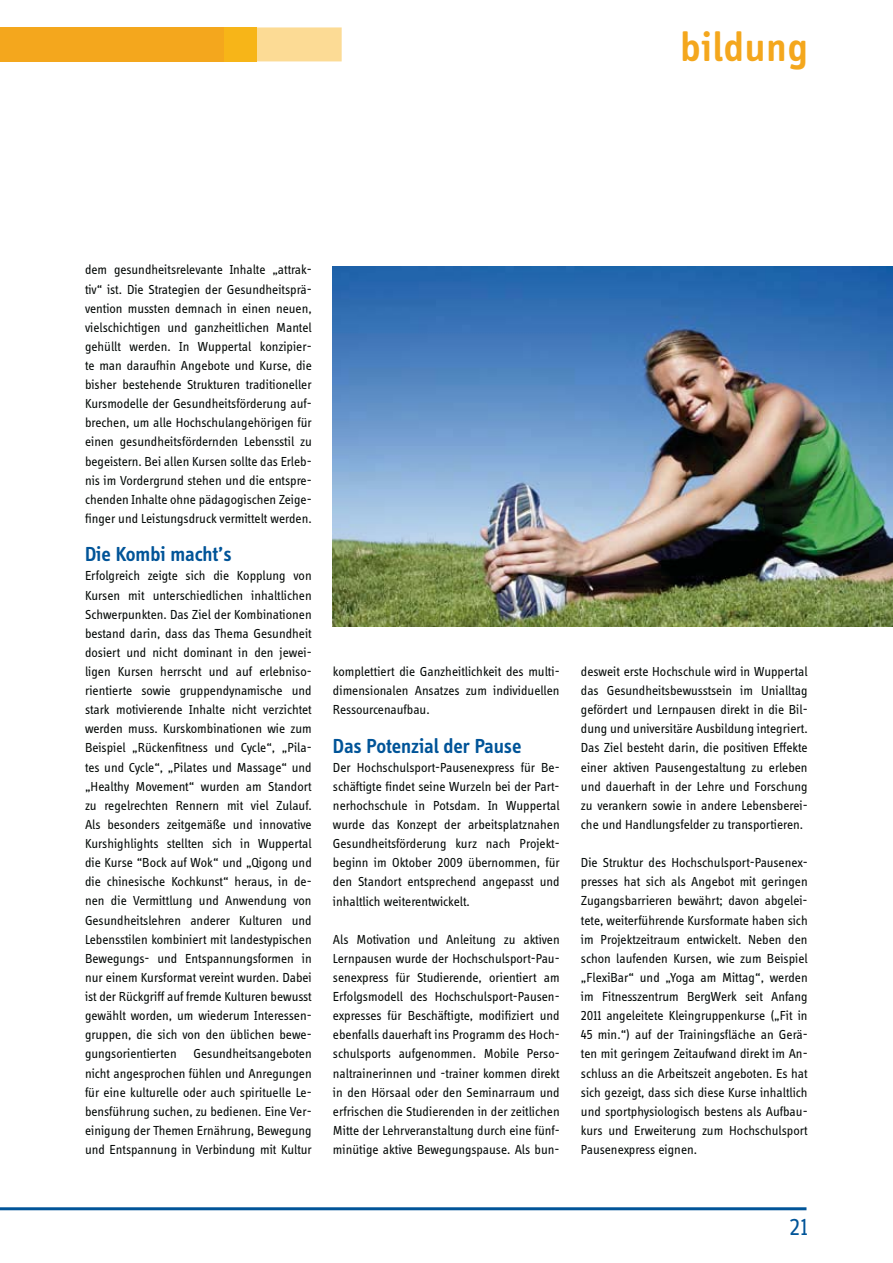
<style>
.page{position:relative;width:893px;height:1263px;background:#fff}
.page>*{position:absolute;margin:0;border:0;box-sizing:border-box;transform-origin:0 0}
.t1{font:600 42px "Info OT Disp";letter-spacing:.025em;color:#f4a71d}
.t2{font:24px "Info OT Disp";color:#005498}
.t3{font:600 21px "Info OT Disp";letter-spacing:-.005em;color:#005498}
.t4{font:13.5px/19px "Info OT Disp";color:#030806;text-align:justify}
</style>
<div class="page">
<hr style="left:0;top:1207px;width:806px;height:3px;background:#005498">
<div style="left:257px;top:27px;width:85px;height:34px;background:#fcdb95"></div>
<div style="left:0;top:27px;width:257px;height:34px;background:#f7b518"></div>
<div style="left:0;top:27px;width:223px;height:34px;background:#f4a71d"></div>
<img style="left:333px;top:266px;width:560px;height:361px">
<h1 class="t1" style="left:680px;top:31px;width:129px">bildung</h1>
<p class="t4" style="left:85px;top:261px;width:228px">dem gesundheitsrelevante Inhalte „attrak&shy;tiv“ ist. Die Strategien der Gesundheitsprä&shy;vention mussten demnach in einen neuen, vielschichtigen und ganzheitlichen Mantel gehüllt werden. In Wuppertal konzipier&shy;te man daraufhin Angebote und Kurse, die bisher bestehende Strukturen traditioneller Kursmodelle der Gesundheitsförderung auf&shy;brechen, um alle Hochschulangehörigen für einen gesundheitsfördernden Lebensstil zu begeistern. Bei allen Kursen sollte das Erleb&shy;nis im Vordergrund stehen und die entspre&shy;chenden Inhalte ohne pädagogischen Zeige&shy;finger und Leistungsdruck vermittelt werden.</p>
<h3 class="t3" style="left:85px;top:546px;width:148px">Die Kombi macht’s</h3>
<p class="t4" style="left:85px;top:567px;width:228px">Erfolgreich zeigte sich die Kopplung von Kursen mit unterschiedlichen inhaltlichen Schwerpunkten. Das Ziel der Kombinationen bestand darin, dass das Thema Gesundheit dosiert und nicht dominant in den jewei&shy;ligen Kursen herrscht und auf erlebniso&shy;rientierte sowie gruppendynamische und stark motivierende Inhalte nicht verzichtet werden muss. Kurskombinationen wie zum Beispiel „Rückenfitness und Cycle“, „Pila&shy;tes und Cycle“, „Pilates und Massage“ und „Healthy Movement“ wurden am Standort zu regelrechten Rennern mit viel Zulauf.<br>Als besonders zeitgemäße und innovative Kurshighlights stellten sich in Wuppertal die Kurse “Bock auf Wok“ und „Qigong und die chinesische Kochkunst“ heraus, in de&shy;nen die Vermittlung und Anwendung von Gesundheitslehren anderer Kulturen und Lebensstilen kombiniert mit landestypischen Bewegungs- und Entspannungsformen in nur einem Kursformat vereint wurden. Dabei ist der Rückgriff auf fremde Kulturen bewusst gewählt worden, um wiederum Interessen&shy;gruppen, die sich von den üblichen bewe&shy;gungsorientierten Gesundheitsangeboten nicht angesprochen fühlen und Anregungen für eine kulturelle oder auch spirituelle Le&shy;bensführung suchen, zu bedienen. Eine Ver&shy;einigung der Themen Ernährung, Bewegung und Entspannung in Verbindung mit Kultur</p>
<p class="t4" style="left:333px;top:663px;width:228px">komplettiert die Ganzheitlichkeit des multi&shy;dimensionalen Ansatzes zum individuellen Ressourcenaufbau.</p>
<h3 class="t3" style="left:333px;top:737px;width:190px">Das Potenzial der Pause</h3>
<p class="t4" style="left:333px;top:758px;width:228px">Der Hochschulsport-Pausenexpress für Be&shy;schäftigte findet seine Wurzeln bei der Part&shy;nerhochschule in Potsdam. In Wuppertal wurde das Konzept der arbeitsplatznahen Gesundheitsförderung kurz nach Projekt&shy;beginn im Oktober 2009 übernommen, für den Standort entsprechend angepasst und inhaltlich weiterentwickelt.</p>
<p class="t4" style="left:333px;top:931px;width:228px">Als Motivation und Anleitung zu aktiven Lernpausen wurde der Hochschulsport-Pau&shy;senexpress für Studierende, orientiert am Erfolgsmodell des Hochschulsport-Pausen&shy;expresses für Beschäftigte, modifiziert und ebenfalls dauerhaft ins Programm des Hoch&shy;schulsports aufgenommen. Mobile Perso&shy;naltrainerinnen und -trainer kommen direkt in den Hörsaal oder den Seminarraum und erfrischen die Studierenden in der zeitlichen Mitte der Lehrveranstaltung durch eine fünf&shy;minütige aktive Bewegungspause. Als bun-</p>
<p class="t4" style="left:581px;top:663px;width:228px">desweit erste Hochschule wird in Wuppertal das Gesundheitsbewusstsein im Unialltag gefördert und Lernpausen direkt in die Bil&shy;dung und universitäre Ausbildung integriert.<br>Das Ziel besteht darin, die positiven Effekte einer aktiven Pausengestaltung zu erleben und dauerhaft in der Lehre und Forschung zu verankern sowie in andere Lebensberei&shy;che und Handlungsfelder zu transportieren.</p>
<p class="t4" style="left:581px;top:854px;width:228px">Die Struktur des Hochschulsport-Pausenex&shy;presses hat sich als Angebot mit geringen Zugangsbarrieren bewährt; davon abgelei&shy;tete, weiterführende Kursformate haben sich im Projektzeitraum entwickelt. Neben den schon laufenden Kursen, wie zum Beispiel „FlexiBar“ und „Yoga am Mittag“, werden im Fitnesszentrum BergWerk seit Anfang 2011 angeleitete Kleingruppenkurse („Fit in 45 min.“) auf der Trainingsfläche an Gerä&shy;ten mit geringem Zeitaufwand direkt im An&shy;schluss an die Arbeitszeit angeboten. Es hat sich gezeigt, dass sich diese Kurse inhaltlich und sportphysiologisch bestens als Aufbau&shy;kurs und Erweiterung zum Hochschulsport Pausenexpress eignen.</p>
<h2 class="t2" style="left:789px;top:1218px;width:20px">21</h2>
</div>
